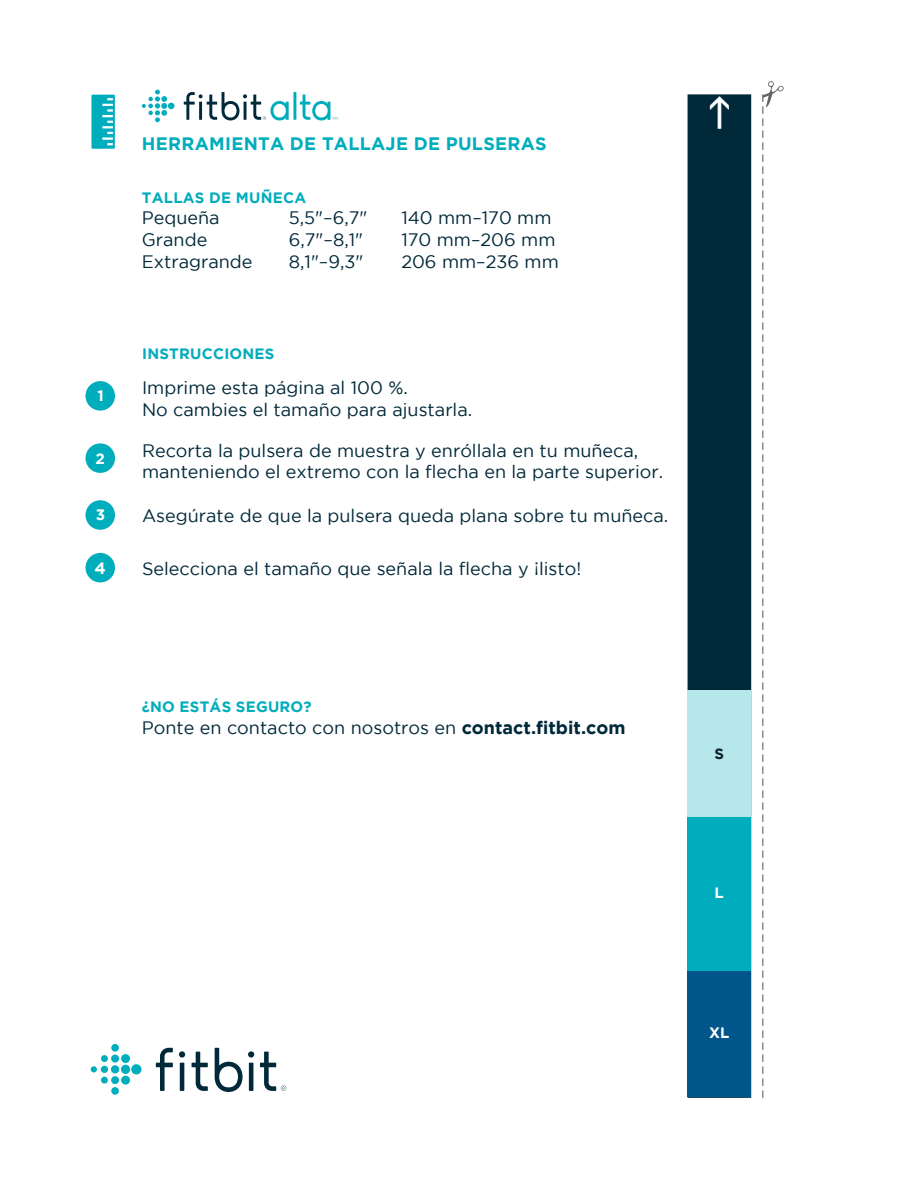
<style>
.page{position:relative;width:918px;height:1188px;background:#fff}
.page>*{position:absolute;margin:0;border:0;box-sizing:border-box;transform-origin:0 0}
.t1{font:18px/21.6px "Gotham";color:#00293a}
.t2{font:700 18px "Gotham";letter-spacing:.015em;color:#00adbc}
.t3{font:700 16.5px "Gotham";color:#fff}
.t4{font:700 15.15px "Gotham";color:#fff}
.t5{font:700 15px "Gotham";letter-spacing:.015em;color:#00adbc}
.t6{font:700 15px "Gotham";color:#fff}
.t7{font:700 15px "Gotham";color:#0f2326}
.s1{font-weight:700}
</style>
<div class="page">
<svg style="left:91px;top:95px;width:24px;height:54px"></svg>
<svg style="left:762px;top:81px;width:22px;height:1017px"></svg>
<div style="left:688px;top:94px;width:63px;height:1004px;background:#00293a"></div>
<div style="left:687px;top:970px;width:64px;height:127px;background:#00558b"></div>
<div style="left:687px;top:817px;width:64px;height:153px;background:#00adbc"></div>
<div style="left:687px;top:691px;width:64px;height:126px;background:#b5e7eb"></div>
<div style="left:86px;top:381px;width:29px;height:30px;background:#00adbc;border-radius:50%"></div>
<div style="left:86px;top:443px;width:29px;height:30px;background:#00adbc;border-radius:50%"></div>
<div style="left:85px;top:500px;width:30px;height:30px;background:#00adbc;border-radius:50%"></div>
<div style="left:85px;top:553px;width:30px;height:29px;background:#00adbc;border-radius:50%"></div>
<svg style="left:91px;top:1044px;width:50px;height:51px"></svg>
<hr style="left:180px;top:1063px;width:4px;height:28px;background:#00293a">
<div style="left:179px;top:1051px;width:6px;height:7px;background:#00293a;border-radius:50%"></div>
<hr style="left:249px;top:1063px;width:4px;height:28px;background:#00293a">
<div style="left:248px;top:1051px;width:6px;height:7px;background:#00293a;border-radius:50%"></div>
<svg style="left:192px;top:1052px;width:16px;height:39px"></svg>
<svg style="left:260px;top:1052px;width:26px;height:39px"></svg>
<svg style="left:156px;top:1048px;width:17px;height:43px"></svg>
<svg style="left:215px;top:1048px;width:28px;height:44px"></svg>
<hr style="left:293px;top:92px;width:3px;height:28px;background:#00adbc">
<svg style="left:300px;top:95px;width:37px;height:25px"></svg>
<svg style="left:142px;top:90px;width:32px;height:32px"></svg>
<svg style="left:184px;top:92px;width:105px;height:28px"></svg>
<p class="t2" style="left:142px;top:133px;width:406px">HERRAMIENTA DE TALLAJE DE PULSERAS</p>
<p class="t5" style="left:142px;top:189px;width:166px">TALLAS DE MUÑECA</p>
<p class="t1" style="left:142px;top:207px;width:79px">Pequeña</p>
<p class="t1" style="left:289px;top:207px;width:80px">5,5"–6,7"</p>
<p class="t1" style="left:401px;top:207px;width:152px">140 mm–170 mm</p>
<p class="t1" style="left:142px;top:229px;width:67px">Grande</p>
<p class="t1" style="left:289px;top:229px;width:76px">6,7"–8,1"</p>
<p class="t1" style="left:401px;top:229px;width:156px">170 mm–206 mm</p>
<p class="t1" style="left:142px;top:250px;width:112px">Extragrande</p>
<p class="t1" style="left:289px;top:250px;width:76px">8,1"–9,3"</p>
<p class="t1" style="left:401px;top:250px;width:159px">206 mm–236 mm</p>
<p class="t4" style="left:98px;top:387px;width:8px">1</p>
<p class="t4" style="left:96px;top:449px;width:11px">2</p>
<p class="t4" style="left:96px;top:506px;width:11px">3</p>
<p class="t5" style="left:142px;top:346px;width:134px">INSTRUCCIONES</p>
<p class="t1" style="left:142px;top:377px;width:332px">Imprime esta página al 100 %.<br>No cambies el tamaño para ajustarla.</p>
<p class="t1" style="left:142px;top:439px;width:523px">Recorta la pulsera de muestra y enróllala en tu muñeca, manteniendo el extremo con la flecha en la parte superior.</p>
<p class="t1" style="left:142px;top:504px;width:528px">Asegúrate de que la pulsera queda plana sobre tu muñeca.</p>
<p class="t3" style="left:95px;top:558px;width:13px">4</p>
<p class="t1" style="left:142px;top:558px;width:441px">Selecciona el tamaño que señala la flecha y ¡listo!</p>
<p class="t5" style="left:142px;top:698px;width:171px">¿NO ESTÁS SEGURO?</p>
<p class="t1" style="left:142px;top:716px;width:485px">Ponte en contacto con nosotros en <span class="s1">contact.fitbit.com</span></p>
<p class="t7" style="left:714px;top:745px;width:11px">S</p>
<p class="t6" style="left:715px;top:884px;width:11px">L</p>
<p class="t6" style="left:709px;top:1024px;width:22px">XL</p>
</div>
